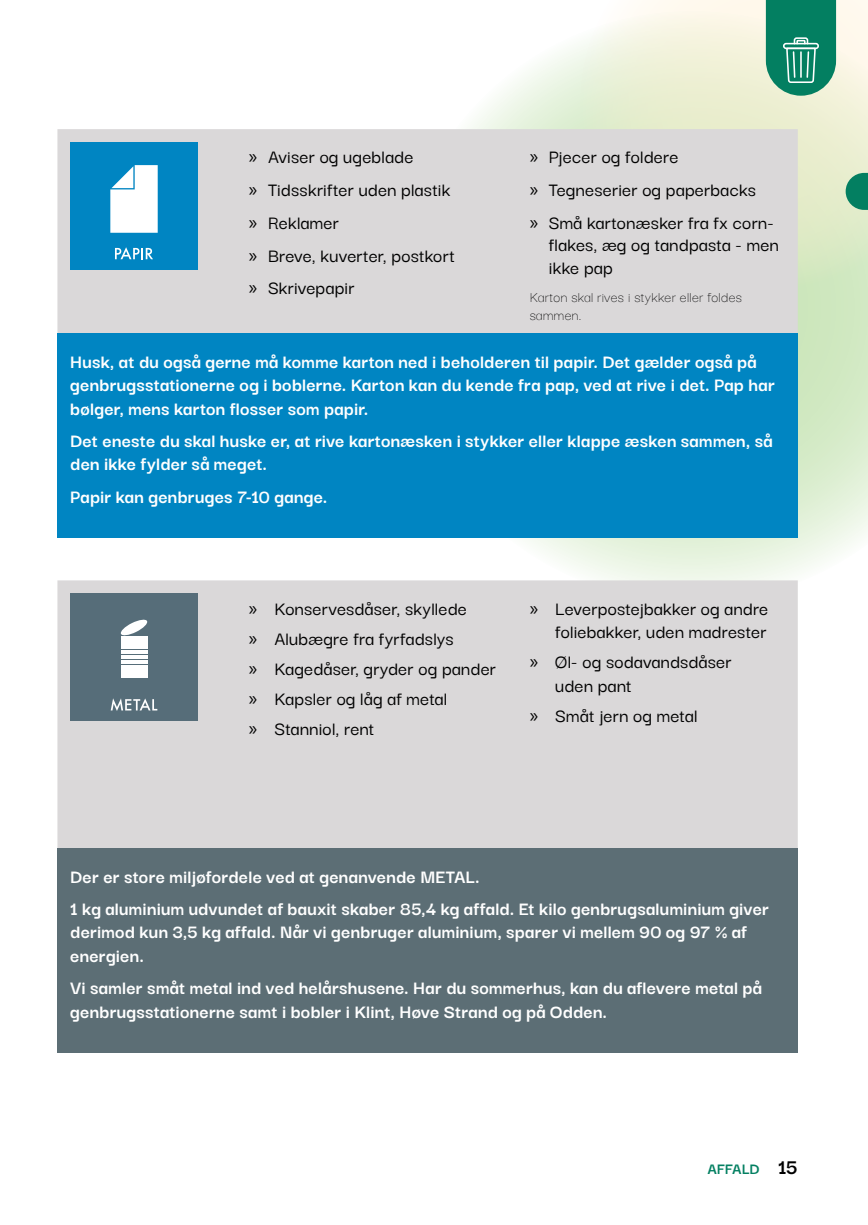
<style>
.page{position:relative;width:868px;height:1225px;background:#fff}
.page>*{position:absolute;margin:0;border:0;box-sizing:border-box;transform-origin:0 0}
.t1{font:700 20.25px/23.6px "Darker Grotesque";letter-spacing:.01em;color:#fff}
.t2{font:500 20.25px/32.6px "Darker Grotesque";letter-spacing:.015em;color:#000}
.t3{font:700 16.88px "Darker Grotesque";color:#037f61}
.t4{font:300 15.75px/18px "Darker Grotesque";letter-spacing:.02em;color:#000}
.s1{font-family:"Myriad Pro";font-weight:400}
.s2{font-size:22.5px;color:#000}
</style>
<div class="page">
<svg style="left:395px;top:46px;width:472px;height:556px"></svg>
<svg style="left:580px;top:0;width:287px;height:289px;background:#edf0d8"></svg>
<svg style="left:845px;top:173px;width:22px;height:37px"></svg>
<div style="left:57px;top:129px;width:740px;height:204px;background:#dad8d9"></div>
<div style="left:57px;top:333px;width:740px;height:204px;background:#0085c2"></div>
<div style="left:70px;top:142px;width:128px;height:127px;background:#0085c2"></div>
<svg style="left:115px;top:247px;width:38px;height:12px"></svg>
<svg style="left:110px;top:165px;width:48px;height:68px;background:#deeff7"></svg>
<div style="left:57px;top:580px;width:740px;height:268px;background:#dad8d9"></div>
<div style="left:57px;top:848px;width:740px;height:204px;background:#5c6e75"></div>
<div style="left:70px;top:593px;width:128px;height:128px;background:#566d79"></div>
<svg style="left:111px;top:698px;width:46px;height:13px"></svg>
<svg style="left:120px;top:619px;width:28px;height:17px"></svg>
<hr style="left:121px;top:660px;width:26px;height:3px;background:#fff">
<div style="left:121px;top:665px;width:26px;height:12px;background:#fff"></div>
<hr style="left:121px;top:655px;width:26px;height:4px;background:#fff">
<div style="left:121px;top:636px;width:26px;height:13px;background:#fff"></div>
<hr style="left:121px;top:650px;width:26px;height:4px;background:#fff">
<svg style="left:765px;top:0;width:71px;height:96px;background:#299176"></svg>
<p class="t2" style="left:249px;top:139px;width:207px"><span class="s1">»</span> Aviser og ugeblade<br><span class="s1">»</span> Tidsskrifter uden plastik <span class="s1">»</span> Reklamer<br><span class="s1">»</span> Breve, kuverter, postkort <span class="s1">»</span> Skrivepapir</p>
<p class="t2" style="left:529px;top:139px;width:245px"><span class="s1">»</span> Pjecer og foldere<br><span class="s1">»</span> Tegneserier og paperbacks<br><span class="s1">»</span> Små kartonæsker fra fx corn-</p>
<p class="t2" style="left:549px;top:232px;width:231px;line-height:22.5px">flakes, æg og tandpasta - men ikke pap</p>
<p class="t4" style="left:529px;top:287px;width:214px">Karton skal rives i stykker eller foldes sammen.</p>
<p class="t1" style="left:70px;top:348px;width:706px">Husk, at du også gerne må komme karton ned i beholderen til papir. Det gælder også på genbrugsstationerne og i boblerne. Karton kan du kende fra pap, ved at rive i det. Pap har bølger, mens karton flosser som papir.</p>
<p class="t1" style="left:70px;top:427px;width:704px">Det eneste du skal huske er, at rive kartonæsken i stykker eller klappe æsken sammen, så den ikke fylder så meget.</p>
<p class="t1" style="left:70px;top:483px;width:259px">Papir kan genbruges 7-10 gange.</p>
<p class="t2" style="left:249px;top:592px;width:249px;line-height:29.9px"><span class="s1">»</span> Konservesdåser, skyllede<br><span class="s1">»</span> Alubægre fra fyrfadslys<br><span class="s1">»</span> Kagedåser, gryder og pander <span class="s1">»</span> Kapsler og låg af metal<br><span class="s1">»</span> Stanniol, rent</p>
<p class="t2" style="left:529px;top:595px;width:240px;line-height:23.6px;text-align:right"><span class="s1">»</span> Leverpostejbakker og andre foliebakker, uden madrester</p>
<p class="t2" style="left:555px;top:649px;width:178px;line-height:23.6px;text-indent:-26px"><span class="s1">»</span> Øl- og sodavandsdåser uden pant</p>
<p class="t2" style="left:529px;top:698px;width:169px"><span class="s1">»</span> Småt jern og metal</p>
<p class="t1" style="left:70px;top:859px;width:700px;line-height:31.9px">Der er store miljøfordele ved at genanvende METAL.<br>1 kg aluminium udvundet af bauxit skaber 85,4 kg affald. Et kilo genbrugsaluminium giver</p>
<p class="t1" style="left:70px;top:918px;width:678px">derimod kun 3,5 kg affald. Når vi genbruger aluminium, sparer vi mellem 90 og 97 % af energien.</p>
<p class="t1" style="left:70px;top:974px;width:693px">Vi samler småt metal ind ved helårshusene. Har du sommerhus, kan du aflevere metal på genbrugsstationerne samt i bobler i Klint, Høve Strand og på Odden.</p>
<p class="t3" style="left:707px;top:1155px;width:92px">AFFALD <span class="s2">15</span></p>
</div>
